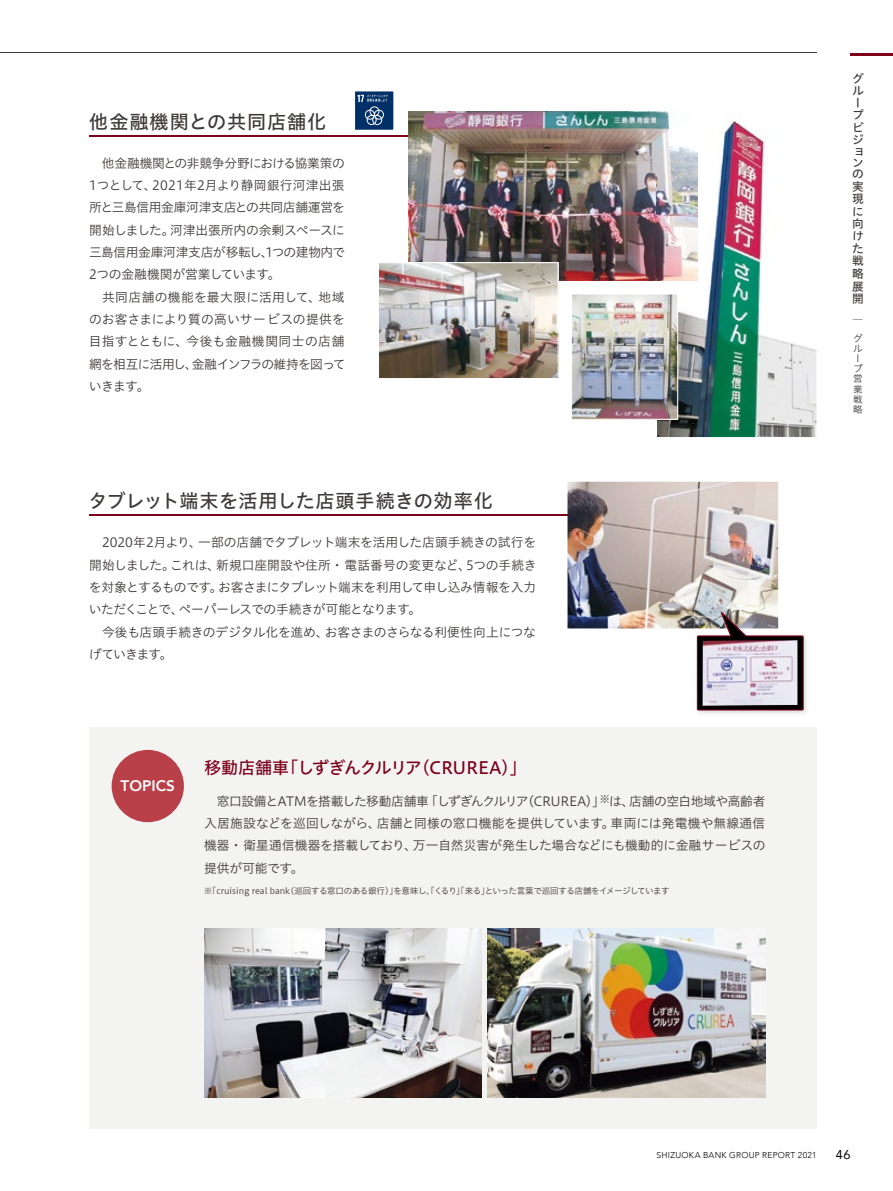
<style>
.page{position:relative;width:893px;height:1191px;background:#fff}
.page>*{position:absolute;margin:0;border:0;box-sizing:border-box;transform-origin:0 0}
.t1{font:19.2px "Hiragino UD Sans Std W5";letter-spacing:.035em;color:#3e3a39}
.t2{font:16.95px "Hiragino UD Sans Std W5";letter-spacing:-.02em;color:#7d001a}
.t3{font:800 15.3px "Avenir";color:#fff}
.t4{font:12.75px/22.4px "Hiragino UD Sans Std W3";letter-spacing:-.025em;color:#3e3a39;text-align:justify}
.t5{font:12.75px "Avenir";color:#000}
.t6{font:11.7px/12.3px "Hiragino UD Sans Std W5";color:#3e3a39}
.t7{font:9.6px/10.2px "Hiragino UD Sans Std W3";color:#3e3a39}
.t8{font:9.6px/19.2px "Hiragino UD Sans Std W3";color:#3e3a39;scale:1.1 1}
.t9{font:8.55px "Hiragino UD Sans Std W3";letter-spacing:-.03em;color:#3e3a39}
.t10{font:300 8.55px "Avenir";letter-spacing:.035em;color:#000}
</style>
<div class="page">
<div style="left:89px;top:727px;width:727px;height:402px;background:#f3f3f2"></div>
<hr style="left:0;top:53px;width:816px;height:1px;background:#3e3a39">
<hr style="left:89px;top:135px;width:434px;height:1px;background:#7d001a">
<img style="left:205px;top:928px;width:277px;height:169px">
<img style="left:488px;top:928px;width:277px;height:169px">
<div style="left:112px;top:750px;width:72px;height:72px;background:#b94049;border-radius:50%"></div>
<hr style="left:89px;top:514px;width:676px;height:2px;background:#7d001a">
<img style="left:567px;top:482px;width:211px;height:146px">
<img style="left:408px;top:112px;width:249px;height:169px">
<img style="left:657px;top:111px;width:159px;height:326px">
<img style="left:379px;top:262px;width:180px;height:117px">
<img style="left:571px;top:293px;width:107px;height:127px">
<img style="left:694px;top:628px;width:113px;height:86px">
<img style="left:694px;top:610px;width:84px;height:18px">
<img style="left:697px;top:612px;width:107px;height:98px">
<svg style="left:355px;top:91px;width:39px;height:39px;background:#27507e"></svg>
<hr style="left:850px;top:53px;width:43px;height:2px;background:#7d001a">
<h1 class="t1" style="left:89px;top:107px;width:239px">他金融機関との共同店舗化</h1>
<p class="t4" style="left:89px;top:151px;width:258px;text-indent:13px">他金融機関との非競争分野における協業策の1つとして、2021年2月より静岡銀行河津出張所と三島信用金庫河津支店との共同店舗運営を開始しました。河津出張所内の余剰スペースに三島信用金庫河津支店が移転し、1つの建物内で2つの金融機関が営業しています。</p>
<p class="t4" style="left:89px;top:285px;width:258px;text-indent:13px">共同店舗の機能を最大限に活用して、地域のお客さまにより質の高いサービスの提供を目指すとともに、今後も金融機関同士の店舗網を相互に活用し、金融インフラの維持を図っていきます。</p>
<h1 class="t1" style="left:88px;top:486px;width:406px">タブレット端末を活用した店頭手続きの効率化</h1>
<p class="t4" style="left:89px;top:530px;width:449px;text-indent:13px">2020年2月より、一部の店舗でタブレット端末を活用した店頭手続きの試行を開始しました。これは、新規口座開設や住所・電話番号の変更など、5つの手続きを対象とするものです。お客さまにタブレット端末を利用して申し込み情報を入力いただくことで、ペーパーレスでの手続きが可能となります。</p>
<p class="t4" style="left:89px;top:620px;width:448px;text-indent:13px">今後も店頭手続きのデジタル化を進め、お客さまのさらなる利便性向上につなげていきます。</p>
<p class="t3" style="left:121px;top:774px;width:56px">TOPICS</p>
<h2 class="t2" style="left:204px;top:754px;width:324px">移動店舗車「しずぎんクルリア(CRUREA)」</h2>
<p class="t4" style="left:204px;top:789px;width:563px;text-indent:13px">窓口設備とATMを搭載した移動店舗車「しずぎんクルリア(CRUREA)」<sup>※</sup>は、店舗の空白地域や高齢者入居施設などを巡回しながら、店舗と同様の窓口機能を提供しています。車両には発電機や無線通信機器・衛星通信機器を搭載しており、万一自然災害が発生した場合などにも機動的に金融サービスの提供が可能です。</p>
<p class="t9" style="left:204px;top:884px;width:467px">※「cruising real bank(巡回する窓口のある銀行)」を意味し、「くるり」「来る」といった言葉で巡回する店舗をイメージしています</p>
<p class="t6" style="left:852px;top:71px;width:13px">グループビジョンの実現に向けた戦略展開</p>
<p class="t8" style="left:853px;top:309px;width:11px">｜グ</p>
<p class="t7" style="left:853px;top:343px;width:11px">ループ営業戦略</p>
<p class="t10" style="left:656px;top:1149px;width:161px">SHIZUOKA BANK GROUP REPORT 2021</p>
<p class="t5" style="left:836px;top:1144px;width:16px">46</p>
</div>
